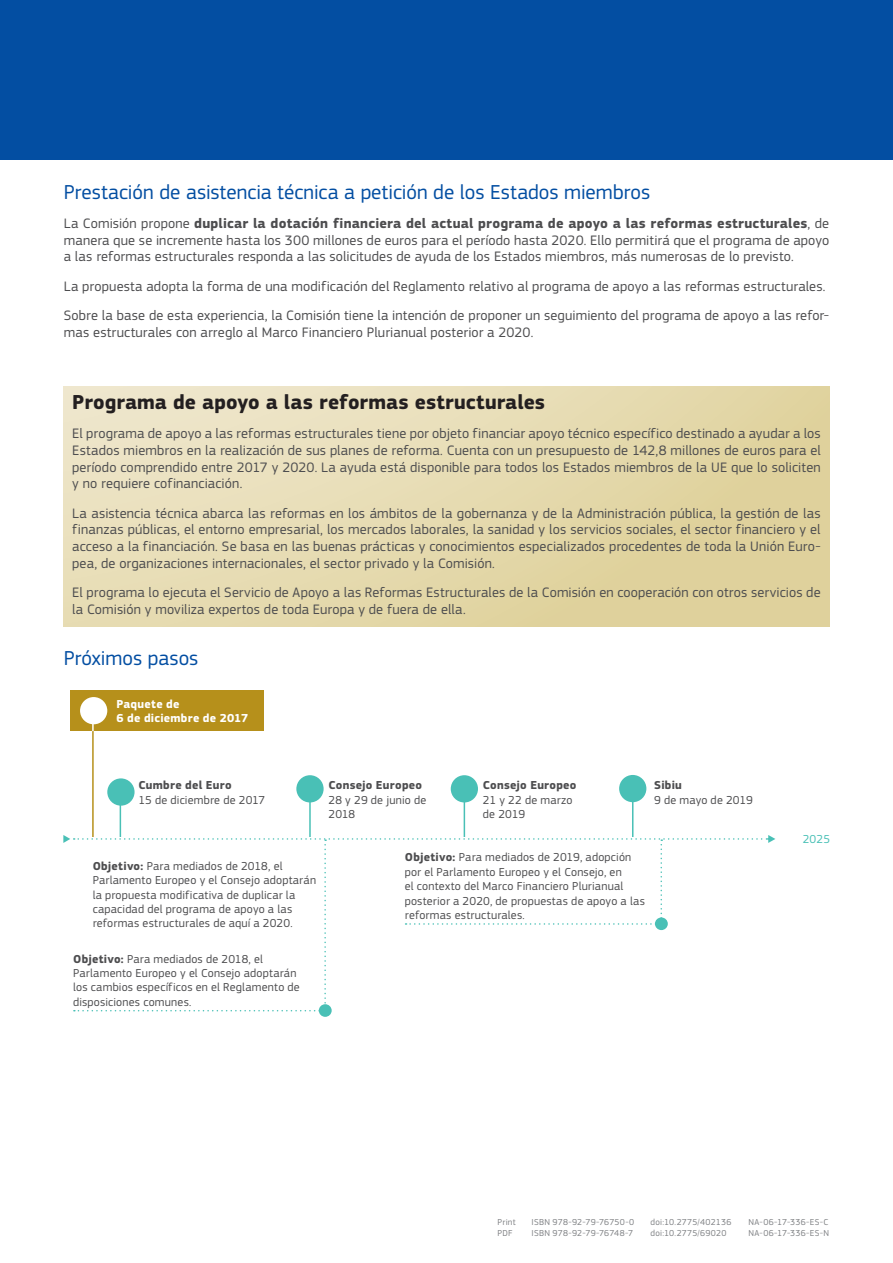
<style>
.page{position:relative;width:893px;height:1263px;background:#fff}
.page>*{position:absolute;margin:0;border:0;box-sizing:border-box;transform-origin:0 0}
.title_2_break{font:21px "EC Square Sans Pro";color:#034ea2}
.art_title_2{font:700 21px "EC Square Sans Pro";letter-spacing:.005em;color:#231f20}
.title_2_last{font:21px "EC Square Sans Pro";color:#034ea2}
.art_body_2{font:14.25px/16.6px "EC Square Sans Pro";letter-spacing:.01em;color:#4d4d4f;text-align:justify}
.body{font:14.25px/16.6px "EC Square Sans Pro";letter-spacing:.015em;color:#4d4d4f;text-align:justify}
.fig1_4_dotted{font:12px/14.4px "EC Square Sans Pro";letter-spacing:.02em;color:#4d4d4f}
.fig1_3_break{font:12px/14.4px "EC Square Sans Pro";letter-spacing:.02em;color:#4d4d4f}
.fig1_3{font:12px/14.4px "EC Square Sans Pro";letter-spacing:.015em;color:#4d4d4f}
.fig1_2{font:700 12px "EC Square Sans Pro";letter-spacing:.02em;color:#4d4d4f}
.fig1_1{font:700 12px/14.4px "EC Square Sans Pro";letter-spacing:.02em;color:#fff}
.fig1_5{font:12px "EC Square Sans Pro";color:#49c0b6}
.t1{font:9px "EC Square Sans Pro";letter-spacing:.03em;color:#808285}
.s1{font-weight:700}
</style>
<div class="page">
<div style="left:0;top:0;width:893px;height:160px;background:#034ea2"></div>
<svg style="left:64px;top:387px;width:765px;height:240px;background:#e5dab0"></svg>
<div style="left:70px;top:690px;width:194px;height:41px;background:#b6901b"></div>
<hr style="left:309px;top:776px;width:2px;height:61px;background:#49c0b6">
<hr style="left:464px;top:776px;width:1px;height:61px;background:#49c0b6">
<hr style="left:632px;top:775px;width:1px;height:62px;background:#49c0b6">
<hr style="left:92px;top:700px;width:2px;height:138px;background:#b6901b">
<div style="left:296px;top:775px;width:28px;height:27px;background:#49c0b6;border-radius:50%"></div>
<div style="left:451px;top:775px;width:27px;height:27px;background:#49c0b6;border-radius:50%"></div>
<hr style="left:120px;top:779px;width:1px;height:59px;background:#49c0b6">
<div style="left:107px;top:778px;width:28px;height:28px;background:#49c0b6;border-radius:50%"></div>
<div style="left:619px;top:775px;width:27px;height:27px;background:#49c0b6;border-radius:50%"></div>
<div style="left:80px;top:697px;width:27px;height:27px;background:#fff;border-radius:50%"></div>
<hr style="left:92px;top:700px;width:2px;height:31px;background:#fff">
<div style="left:319px;top:1004px;width:13px;height:13px;background:#49c0b6;border-radius:50%"></div>
<svg style="left:63px;top:835px;width:712px;height:177px"></svg>
<p class="title_2_break" style="left:64px;top:179px;width:588px">Prestación de asistencia técnica a petición de los Estados miembros</p>
<p class="body" style="left:64px;top:215px;width:767px">La Comisión propone <span class="s1">duplicar la dotación financiera del actual programa de apoyo a las reformas estructurales</span>, de manera que se incremente hasta los 300 millones de euros para el período hasta 2020. Ello permitirá que el programa de apoyo a las reformas estructurales responda a las solicitudes de ayuda de los Estados miembros, más numerosas de lo previsto.</p>
<p class="body" style="left:64px;top:278px;width:763px">La propuesta adopta la forma de una modificación del Reglamento relativo al programa de apoyo a las reformas estructurales.</p>
<p class="body" style="left:64px;top:307px;width:767px">Sobre la base de esta experiencia, la Comisión tiene la intención de proponer un seguimiento del programa de apoyo a las refor&shy;mas estructurales con arreglo al Marco Financiero Plurianual posterior a 2020.</p>
<p class="art_title_2" style="left:72px;top:389px;width:474px">Programa de apoyo a las reformas estructurales</p>
<p class="art_body_2" style="left:72px;top:425px;width:750px">El programa de apoyo a las reformas estructurales tiene por objeto financiar apoyo técnico específico destinado a ayudar a los Estados miembros en la realización de sus planes de reforma. Cuenta con un presupuesto de 142,8 millones de euros para el período comprendido entre 2017 y 2020. La ayuda está disponible para todos los Estados miembros de la UE que lo soliciten y no requiere cofinanciación.</p>
<p class="art_body_2" style="left:72px;top:505px;width:750px">La asistencia técnica abarca las reformas en los ámbitos de la gobernanza y de la Administración pública, la gestión de las finanzas públicas, el entorno empresarial, los mercados laborales, la sanidad y los servicios sociales, el sector financiero y el acceso a la financiación. Se basa en las buenas prácticas y conocimientos especializados procedentes de toda la Unión Euro&shy;pea, de organizaciones internacionales, el sector privado y la Comisión.</p>
<p class="art_body_2" style="left:72px;top:584px;width:750px">El programa lo ejecuta el Servicio de Apoyo a las Reformas Estructurales de la Comisión en cooperación con otros servicios de la Comisión y moviliza expertos de toda Europa y de fuera de ella.</p>
<p class="title_2_last" style="left:64px;top:645px;width:136px">Próximos pasos</p>
<p class="fig1_1" style="left:117px;top:697px;width:133px">Paquete de<br>6 de diciembre de 2017</p>
<p class="fig1_2" style="left:138px;top:778px;width:95px">Cumbre del Euro</p>
<p class="fig1_3" style="left:138px;top:792px;width:128px">15 de diciembre de 2017</p>
<p class="fig1_3_break" style="left:93px;top:859px;width:225px"><span class="s1">Objetivo:</span> Para mediados de 2018, el Parlamento Europeo y el Consejo adoptarán la propuesta modificativa de duplicar la capacidad del programa de apoyo a las reformas estructurales de aquí a 2020.</p>
<p class="fig1_4_dotted" style="left:73px;top:951px;width:228px"><span class="s1">Objetivo:</span> Para mediados de 2018, el Parlamento Europeo y el Consejo adoptarán los cambios específicos en el Reglamento de disposiciones comunes.</p>
<p class="fig1_2" style="left:328px;top:778px;width:95px">Consejo Europeo</p>
<p class="fig1_3" style="left:328px;top:792px;width:99px">28 y 29 de junio de<br>2018</p>
<p class="fig1_2" style="left:483px;top:778px;width:95px">Consejo Europeo</p>
<p class="fig1_3" style="left:483px;top:792px;width:91px">21 y 22 de marzo de 2019</p>
<p class="fig1_4_dotted" style="left:405px;top:850px;width:242px"><span class="s1">Objetivo:</span> Para mediados de 2019, adopción por el Parlamento Europeo y el Consejo, en<br>el contexto del Marco Financiero Plurianual posterior a 2020, de propuestas de apoyo a las reformas estructurales.</p>
<p class="fig1_2" style="left:654px;top:778px;width:29px">Sibiu</p>
<p class="fig1_3" style="left:654px;top:792px;width:100px">9 de mayo de 2019</p>
<p class="fig1_5" style="left:803px;top:832px;width:29px">2025</p>
<p class="t1" style="left:497px;top:1217px;width:20px">Print</p>
<p class="t1" style="left:531px;top:1217px;width:104px">ISBN 978-92-79-76750-0</p>
<p class="t1" style="left:651px;top:1217px;width:82px">doi:10.2775/402136</p>
<p class="t1" style="left:748px;top:1217px;width:82px">NA-06-17-336-ES-C</p>
<p class="t1" style="left:497px;top:1228px;width:17px">PDF</p>
<p class="t1" style="left:531px;top:1228px;width:103px">ISBN 978-92-79-76748-7</p>
<p class="t1" style="left:651px;top:1228px;width:77px">doi:10.2775/69020</p>
<p class="t1" style="left:748px;top:1228px;width:82px">NA-06-17-336-ES-N</p>
</div>
